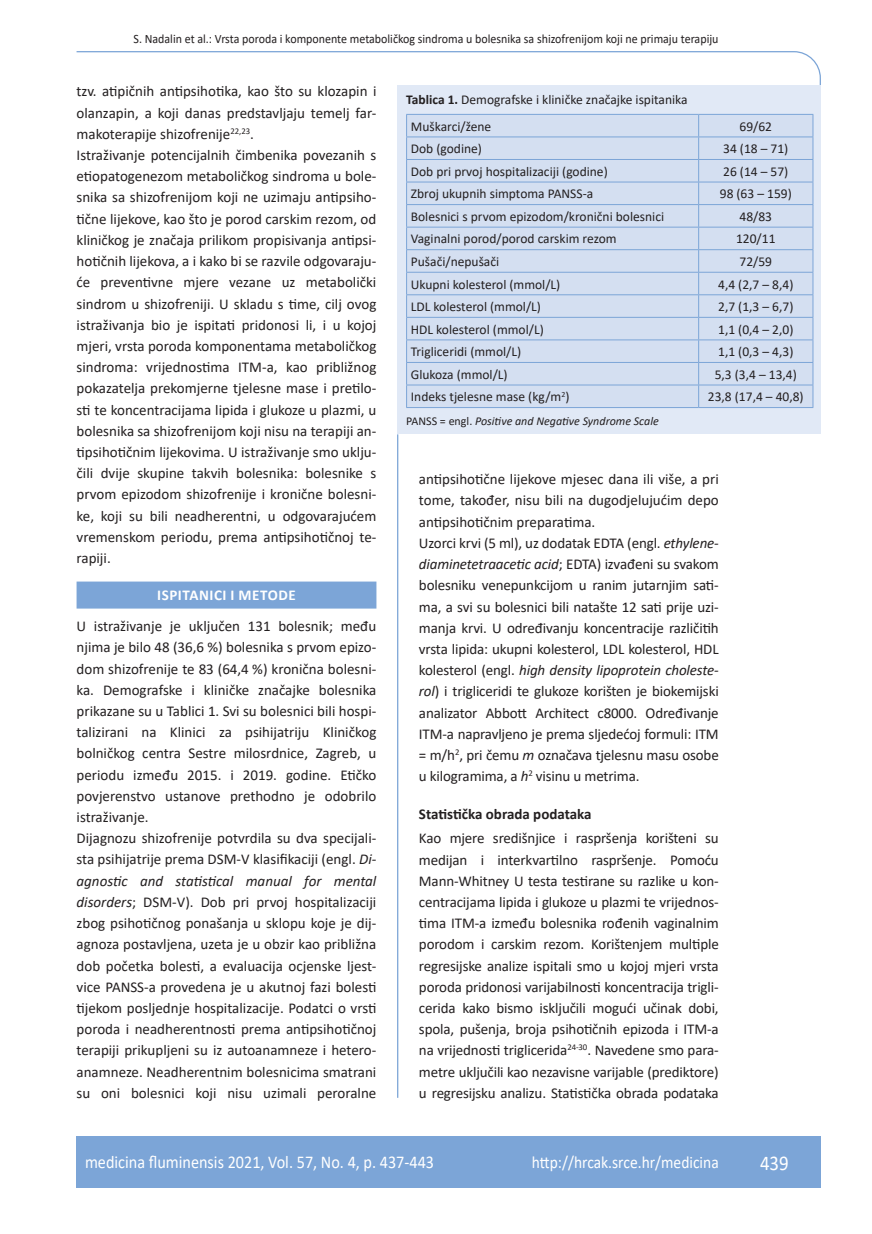
<style>
.page{position:relative;width:872px;height:1234px;background:#fff}
.page>*{position:absolute;margin:0;border:0;box-sizing:border-box;transform-origin:0 0}
.t1{font:21px "Calibri";color:#fff;scale:.9 1}
.t2{font:18px "Calibri";color:#fff;scale:.9 1}
.t3{font:17.25px "Calibri";color:#fff;scale:.9 1}
.osnovni_tekst{font:15px/21.1px "Calibri";color:#231f20;text-align:justify}
.podnaslov{font:700 15px "Calibri";color:#231f20}
.naslov_ruler{font:700 15px "Calibri";letter-spacing:.04em;color:#fff}
.tablica{font:13.5px "Calibri";color:#231f20}
.potpis_slika{font:13.5px "Calibri";color:#231f20}
.glava{font:12.75px "Calibri";color:#231f20;scale:.94 1}
.legenda{font:italic 12px "Calibri";color:#231f20}
.s1{font-style:italic}
.s2{font-weight:700}
.s3{font-style:normal}
</style>
<div class="page">
<svg style="left:76px;top:51px;width:745px;height:275px"></svg>
<hr style="left:397px;top:434px;width:1px;height:663px;background:#7ca5d7">
<div style="left:77px;top:1135px;width:744px;height:51px;background:#7ca5d7"></div>
<div style="left:77px;top:581px;width:299px;height:27px;background:#7ca5d7"></div>
<div style="left:398px;top:85px;width:423px;height:349px;background:#e1e9f6"></div>
<div style="left:407px;top:115px;width:405px;height:292px;background:#d4dff1"></div>
<hr style="left:406px;top:114px;width:292px;height:1px;background:#7ca5d7">
<hr style="left:698px;top:114px;width:115px;height:1px;background:#7ca5d7">
<hr style="left:406px;top:136px;width:292px;height:1px;background:#7ca5d7">
<hr style="left:698px;top:136px;width:115px;height:1px;background:#7ca5d7">
<hr style="left:406px;top:159px;width:292px;height:1px;background:#7ca5d7">
<hr style="left:698px;top:159px;width:115px;height:1px;background:#7ca5d7">
<hr style="left:406px;top:182px;width:292px;height:1px;background:#7ca5d7">
<hr style="left:698px;top:182px;width:115px;height:1px;background:#7ca5d7">
<hr style="left:406px;top:204px;width:292px;height:1px;background:#7ca5d7">
<hr style="left:698px;top:204px;width:115px;height:1px;background:#7ca5d7">
<hr style="left:406px;top:227px;width:292px;height:1px;background:#7ca5d7">
<hr style="left:698px;top:227px;width:115px;height:1px;background:#7ca5d7">
<hr style="left:406px;top:249px;width:292px;height:1px;background:#7ca5d7">
<hr style="left:698px;top:249px;width:115px;height:1px;background:#7ca5d7">
<hr style="left:406px;top:272px;width:292px;height:1px;background:#7ca5d7">
<hr style="left:698px;top:272px;width:115px;height:1px;background:#7ca5d7">
<hr style="left:406px;top:294px;width:292px;height:1px;background:#7ca5d7">
<hr style="left:698px;top:294px;width:115px;height:1px;background:#7ca5d7">
<hr style="left:406px;top:317px;width:292px;height:1px;background:#7ca5d7">
<hr style="left:698px;top:317px;width:115px;height:1px;background:#7ca5d7">
<hr style="left:406px;top:339px;width:292px;height:1px;background:#7ca5d7">
<hr style="left:698px;top:339px;width:115px;height:1px;background:#7ca5d7">
<hr style="left:406px;top:362px;width:292px;height:1px;background:#7ca5d7">
<hr style="left:698px;top:362px;width:115px;height:1px;background:#7ca5d7">
<hr style="left:406px;top:384px;width:292px;height:1px;background:#7ca5d7">
<svg style="left:406px;top:115px;width:1px;height:292px"></svg>
<hr style="left:698px;top:384px;width:115px;height:1px;background:#7ca5d7">
<svg style="left:698px;top:115px;width:1px;height:292px"></svg>
<svg style="left:812px;top:115px;width:1px;height:292px"></svg>
<hr style="left:406px;top:407px;width:292px;height:1px;background:#7ca5d7">
<hr style="left:698px;top:407px;width:115px;height:1px;background:#7ca5d7">
<p class="glava" style="left:133px;top:29px;width:624px">S. Nadalin et al.: Vrsta poroda i komponente metaboličkog sindroma u bolesnika sa shizofrenijom koji ne primaju terapiju</p>
<p class="osnovni_tekst" style="left:77px;top:80px;width:301px">tzv. atipičnih antipsihotika, kao što su klozapin i olanzapin, a koji danas predstavljaju temelj far&shy;makoterapije shizofrenije<sup>22,23</sup>.</p>
<p class="osnovni_tekst" style="left:77px;top:144px;width:301px">Istraživanje potencijalnih čimbenika povezanih s etiopatogenezom metaboličkog sindroma u bole&shy;snika sa shizofrenijom koji ne uzimaju antipsiho&shy;tične lijekove, kao što je porod carskim rezom, od kliničkog je značaja prilikom propisivanja antipsi&shy;hotičnih lijekova, a i kako bi se razvile odgovaraju&shy;će preventivne mjere vezane uz metabolički sindrom u shizofreniji. U skladu s time, cilj ovog istraživanja bio je ispitati pridonosi li, i u kojoj mjeri, vrsta poroda komponentama metaboličkog sindroma: vrijednostima ITM-a, kao približnog pokazatelja prekomjerne tjelesne mase i pretilo&shy;sti te koncentracijama lipida i glukoze u plazmi, u bolesnika sa shizofrenijom koji nisu na terapiji an&shy;tipsihotičnim lijekovima. U istraživanje smo uklju&shy;čili dvije skupine takvih bolesnika: bolesnike s prvom epizodom shizofrenije i kronične bolesni&shy;ke, koji su bili neadherentni, u odgovarajućem vremenskom periodu, prema antipsihotičnoj te&shy;rapiji.</p>
<p class="naslov_ruler" style="left:157px;top:584px;width:140px">ISPITANICI I METODE</p>
<p class="osnovni_tekst" style="left:77px;top:615px;width:301px">U istraživanje je uključen 131 bolesnik; među njima je bilo 48 (36,6 %) bolesnika s prvom epizo&shy;dom shizofrenije te 83 (64,4 %) kronična bolesni&shy;ka. Demografske i kliničke značajke bolesnika prikazane su u Tablici 1. Svi su bolesnici bili hospi&shy;talizirani na Klinici za psihijatriju Kliničkog bolničkog centra Sestre milosrdnice, Zagreb, u periodu između 2015. i 2019. godine. Etičko povjerenstvo ustanove prethodno je odobrilo istraživanje.</p>
<p class="osnovni_tekst" style="left:77px;top:827px;width:301px">Dijagnozu shizofrenije potvrdila su dva specijali&shy;sta psihijatrije prema DSM-V klasifikaciji (engl. <span class="s1">Di&shy;agnostic and statistical manual for mental disorders</span>; DSM-V). Dob pri prvoj hospitalizaciji zbog psihotičnog ponašanja u sklopu koje je dij&shy;agnoza postavljena, uzeta je u obzir kao približna dob početka bolesti, a evaluacija ocjenske ljest&shy;vice PANSS-a provedena je u akutnoj fazi bolesti tijekom posljednje hospitalizacije. Podatci o vrsti poroda i neadherentnosti prema antipsihotičnoj terapiji prikupljeni su iz autoanamneze i hetero&shy;anamneze. Neadherentnim bolesnicima smatrani su oni bolesnici koji nisu uzimali peroralne</p>
<p class="potpis_slika" style="left:406px;top:90px;width:283px"><span class="s2">Tablica 1.</span> Demografske i kliničke značajke ispitanika</p>
<p class="tablica" style="left:411px;top:117px;width:82px">Muškarci/žene</p>
<p class="tablica" style="left:739px;top:117px;width:34px">69/62</p>
<p class="tablica" style="left:411px;top:139px;width:73px">Dob (godine)</p>
<p class="tablica" style="left:723px;top:139px;width:67px">34 (18 – 71)</p>
<p class="tablica" style="left:411px;top:162px;width:198px">Dob pri prvoj hospitalizaciji (godine)</p>
<p class="tablica" style="left:723px;top:162px;width:67px">26 (14 – 57)</p>
<p class="tablica" style="left:411px;top:184px;width:184px">Zbroj ukupnih simptoma PANSS-a</p>
<p class="tablica" style="left:720px;top:184px;width:73px">98 (63 – 159)</p>
<p class="tablica" style="left:411px;top:207px;width:255px">Bolesnici s prvom epizodom/kronični bolesnici</p>
<p class="tablica" style="left:739px;top:207px;width:34px">48/83</p>
<p class="tablica" style="left:411px;top:229px;width:207px">Vaginalni porod/porod carskim rezom</p>
<p class="tablica" style="left:736px;top:229px;width:41px">120/11</p>
<p class="tablica" style="left:411px;top:252px;width:90px">Pušači/nepušači</p>
<p class="tablica" style="left:739px;top:252px;width:34px">72/59</p>
<p class="tablica" style="left:411px;top:275px;width:151px">Ukupni kolesterol (mmol/L)</p>
<p class="tablica" style="left:718px;top:275px;width:77px">4,4 (2,7 – 8,4)</p>
<p class="tablica" style="left:411px;top:297px;width:132px">LDL kolesterol (mmol/L)</p>
<p class="tablica" style="left:718px;top:297px;width:77px">2,7 (1,3 – 6,7)</p>
<p class="tablica" style="left:411px;top:320px;width:134px">HDL kolesterol (mmol/L)</p>
<p class="tablica" style="left:718px;top:320px;width:77px">1,1 (0,4 – 2,0)</p>
<p class="tablica" style="left:411px;top:342px;width:112px">Trigliceridi (mmol/L)</p>
<p class="tablica" style="left:718px;top:342px;width:77px">1,1 (0,3 – 4,3)</p>
<p class="tablica" style="left:411px;top:365px;width:98px">Glukoza (mmol/L)</p>
<p class="tablica" style="left:714px;top:365px;width:84px">5,3 (3,4 – 13,4)</p>
<p class="tablica" style="left:411px;top:387px;width:160px">Indeks tjelesne mase (kg/m<sup>2</sup>)</p>
<p class="tablica" style="left:708px;top:387px;width:97px">23,8 (17,4 – 40,8)</p>
<p class="legenda" style="left:406px;top:413px;width:254px"><span class="s3">PANSS = engl.</span> Positive and Negative Syndrome Scale</p>
<p class="osnovni_tekst" style="left:419px;top:468px;width:301px">antipsihotične lijekove mjesec dana ili više, a pri tome, također, nisu bili na dugodjelujućim depo antipsihotičnim preparatima.</p>
<p class="osnovni_tekst" style="left:419px;top:532px;width:301px">Uzorci krvi (5 ml), uz dodatak EDTA (engl. <span class="s1">ethylene&shy;diaminetetraacetic acid</span>; EDTA) izvađeni su svakom bolesniku venepunkcijom u ranim jutarnjim sati&shy;ma, a svi su bolesnici bili natašte 12 sati prije uzi&shy;manja krvi. U određivanju koncentracije različitih vrsta lipida: ukupni kolesterol, LDL kolesterol, HDL kolesterol (engl. <span class="s1">high density lipoprotein choleste&shy;rol</span>) i trigliceridi te glukoze korišten je biokemijski analizator Abbott Architect c8000. Određivanje ITM-a napravljeno je prema sljedećoj formuli: ITM = m/h<sup>2</sup>, pri čemu <span class="s1">m</span> označava tjelesnu masu osobe u kilogramima, a <span class="s1">h</span><sup>2</sup> visinu u metrima.</p>
<p class="podnaslov" style="left:419px;top:803px;width:174px">Statistička obrada podataka</p>
<p class="osnovni_tekst" style="left:419px;top:827px;width:301px">Kao mjere središnjice i raspršenja korišteni su medijan i interkvartilno raspršenje. Pomoću Mann-Whitney U testa testirane su razlike u kon&shy;centracijama lipida i glukoze u plazmi te vrijednos&shy;tima ITM-a između bolesnika rođenih vaginalnim porodom i carskim rezom. Korištenjem multiple regresijske analize ispitali smo u kojoj mjeri vrsta poroda pridonosi varijabilnosti koncentracija trigli&shy;cerida kako bismo isključili mogući učinak dobi, spola, pušenja, broja psihotičnih epizoda i ITM-a na vrijednosti triglicerida<sup>24-30</sup>. Navedene smo para&shy;metre uključili kao nezavisne varijable (prediktore) u regresijsku analizu. Statistička obrada podataka</p>
<p class="t2" style="left:85px;top:1149px;width:389px">medicina fluminensis 2021, Vol. 57, No. 4, p. 437-443</p>
<p class="t3" style="left:532px;top:1150px;width:209px">http://hrcak.srce.hr/medicina</p>
<p class="t1" style="left:760px;top:1147px;width:33px">439</p>
</div>
